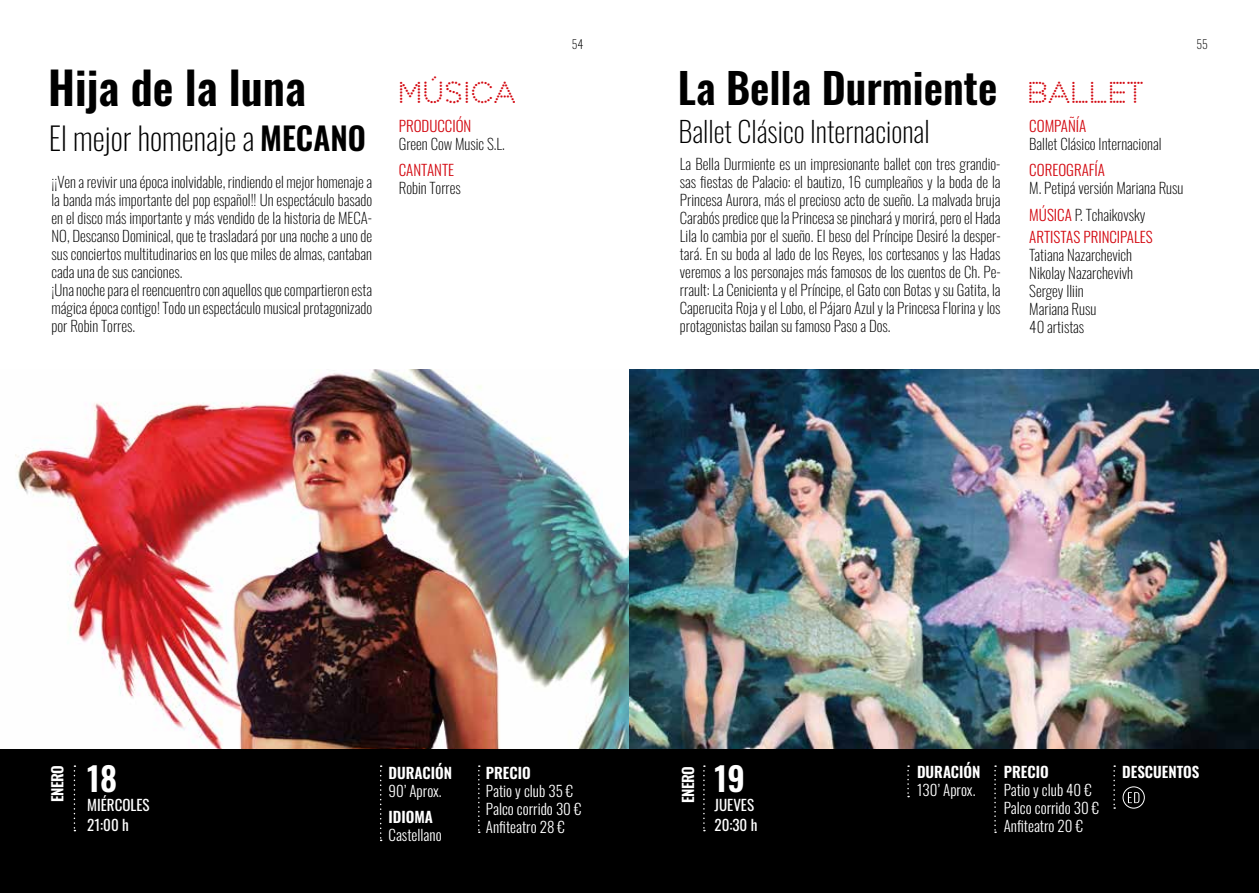
<style>
.page{position:relative;width:1259px;height:893px;background:#fff}
.page>*{position:absolute;margin:0;border:0;box-sizing:border-box;transform-origin:0 0}
.t1{font:600 45px "Oswald";color:#000}
.t2{font:600 42px "Oswald";color:#000}
.t3{font:600 33px "Oswald";color:#fff}
.t4{font:200 31.5px "Oswald";color:#000}
.t5{font:200 28.5px "Oswald";color:#000}
.t6{font:28.5px "Perfograma";color:#d30810}
.t7{font:200 15px/18px "Oswald";color:#000}
.t8{font:300 15px/18px "Oswald";color:#fff}
.t9{font:300 15px "Oswald";color:#d30810}
.t10{font:600 15px "Oswald";color:#fff}
.t11{font:15px/19.5px "Oswald";color:#fff}
.t12{font:200 12px "Oswald";color:#000}
.s1{font-weight:600}
.s2{font-weight:300;color:#d30810}
</style>
<div class="page">
<div style="left:0;top:748px;width:629px;height:145px;background:#000"></div>
<img style="left:15px;top:370px;width:1244px;height:378px">
<svg style="left:74px;top:765px;width:1px;height:66px"></svg>
<svg style="left:478px;top:765px;width:2px;height:68px"></svg>
<svg style="left:380px;top:765px;width:2px;height:76px"></svg>
<div style="left:629px;top:748px;width:630px;height:145px;background:#000"></div>
<svg style="left:703px;top:765px;width:2px;height:66px"></svg>
<svg style="left:1113px;top:765px;width:2px;height:44px"></svg>
<svg style="left:994px;top:765px;width:2px;height:68px"></svg>
<svg style="left:907px;top:765px;width:2px;height:32px"></svg>
<div style="left:1122px;top:786px;width:22px;height:22px;border:1px solid #fff;border-radius:50%"></div>
<svg style="left:1128px;top:792px;width:11px;height:11px"></svg>
<h1 class="t1" style="left:48px;top:48px;width:259px">Hija de la luna</h1>
<h3 class="t4" style="left:49px;top:110px;width:318px">El mejor homenaje a <span class="s1">MECANO</span></h3>
<p class="t7" style="left:52px;top:171px;width:322px">¡¡Ven a revivir una época inolvidable, rindiendo el mejor homenaje a la banda más importante del pop español!! Un espectáculo basado en el disco más importante y más vendido de la historia de MECA-NO, Descanso Dominical, que te trasladará por una noche a uno de sus conciertos multitudinarios en los que miles de almas, cantaban cada una de sus canciones.<br>¡Una noche para el reencuentro con aquellos que compartieron esta mágica época contigo! Todo un espectáculo musical protagonizado por Robin Torres.</p>
<h3 class="t6" style="left:398px;top:76px;width:120px">MÚSICA</h3>
<p class="t9" style="left:399px;top:112px;width:74px">PRODUCCIÓN</p>
<p class="t7" style="left:399px;top:133px;width:108px">Green Cow Music S.L.</p>
<p class="t9" style="left:399px;top:157px;width:57px">CANTANTE</p>
<p class="t7" style="left:399px;top:178px;width:64px">Robin Torres</p>
<p class="t12" style="left:572px;top:34px;width:13px">54</p>
<p class="t12" style="left:1196px;top:34px;width:13px">55</p>
<h2 class="t2" style="left:678px;top:51px;width:321px">La Bella Durmiente</h2>
<h3 class="t5" style="left:678px;top:106px;width:253px">Ballet Clásico Internacional</h3>
<p class="t7" style="left:680px;top:154px;width:322px;text-align:justify">La Bella Durmiente es un impresionante ballet con tres grandio&shy;sas fiestas de Palacio: el bautizo, 16 cumpleaños y la boda de la Princesa Aurora, más el precioso acto de sueño. La malvada bruja Carabós predice que la Princesa se pinchará y morirá, pero el Hada Lila lo cambia por el sueño. El beso del Príncipe Desiré la desper&shy;tará. En su boda al lado de los Reyes, los cortesanos y las Hadas veremos a los personajes más famosos de los cuentos de Ch. Pe&shy;rrault: La Cenicienta y el Príncipe, el Gato con Botas y su Gatita, la Caperucita Roja y el Lobo, el Pájaro Azul y la Princesa Florina y los protagonistas bailan su famoso Paso a Dos.</p>
<h3 class="t6" style="left:1027px;top:76px;width:118px">BALLET</h3>
<p class="t9" style="left:1029px;top:112px;width:59px">COMPAÑÍA</p>
<p class="t7" style="left:1029px;top:133px;width:134px">Ballet Clásico Internacional</p>
<p class="t9" style="left:1029px;top:157px;width:77px">COREOGRAFÍA</p>
<p class="t7" style="left:1029px;top:173px;width:156px;line-height:26.5px">M. Petipá versión Mariana Rusu<br><span class="s2">MÚSICA</span> P. Tchaikovsky</p>
<p class="t9" style="left:1029px;top:223px;width:125px">ARTISTAS PRINCIPALES</p>
<p class="t7" style="left:1029px;top:244px;width:105px">Tatiana Nazarchevich<br>Nikolay Nazarchevivh<br>Sergey Iliin<br>Mariana Rusu<br>40 artistas</p>
<p class="t10" style="left:388px;top:759px;width:65px">DURACIÓN</p>
<p class="t8" style="left:388px;top:780px;width:55px">90’ Aprox.</p>
<p class="t10" style="left:388px;top:804px;width:46px">IDIOMA</p>
<p class="t8" style="left:388px;top:825px;width:55px">Castellano</p>
<h3 class="t3" style="left:87px;top:749px;width:31px">18</h3>
<p class="t11" style="left:87px;top:794px;width:64px">MIÉRCOLES<br>21:00 h</p>
<p class="t10" style="left:44px;top:802px;width:38px;rotate:-90deg">ENERO</p>
<p class="t10" style="left:486px;top:759px;width:46px">PRECIO</p>
<p class="t8" style="left:486px;top:780px;width:97px">Patio y club 35 €<br>Palco corrido 30 €<br>Anfiteatro 28 €</p>
<p class="t10" style="left:675px;top:803px;width:38px;rotate:-90deg">ENERO</p>
<h3 class="t3" style="left:714px;top:749px;width:32px">19</h3>
<p class="t11" style="left:714px;top:794px;width:44px">JUEVES<br>20:30 h</p>
<p class="t10" style="left:917px;top:758px;width:65px">DURACIÓN</p>
<p class="t10" style="left:1122px;top:758px;width:79px">DESCUENTOS</p>
<p class="t10" style="left:1003px;top:758px;width:46px">PRECIO</p>
<p class="t8" style="left:1003px;top:779px;width:97px">Patio y club 40 €<br>Palco corrido 30 €<br>Anfiteatro 20 €</p>
<p class="t8" style="left:917px;top:779px;width:60px">130’ Aprox.</p>
</div>
